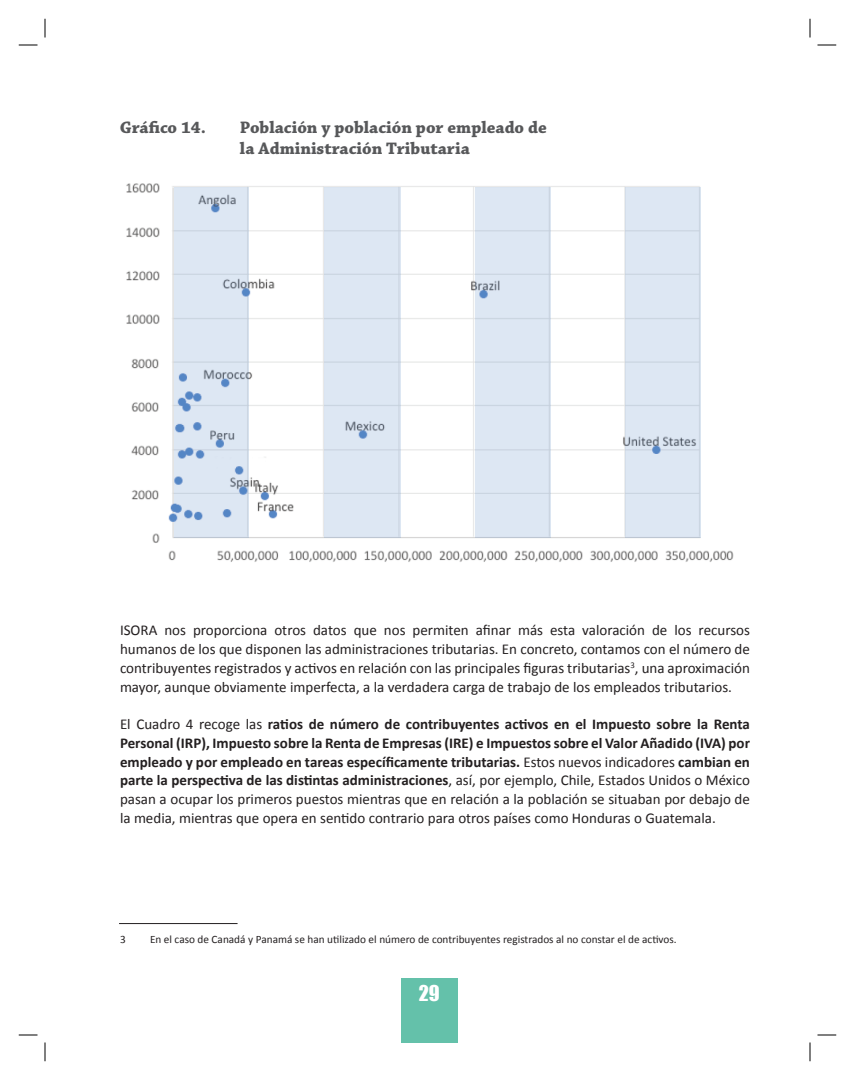
<style>
.page{position:relative;width:855px;height:1080px;background:#fff}
.page>*{position:absolute;margin:0;border:0;box-sizing:border-box;transform-origin:0 0}
.t1{font:20px "Impact";color:#fff}
.t2{font:700 17.5px "Chaparral Pro";color:#57585a}
.t3{font:700 15px/18.8px "Calibri";color:#231f20;text-align:justify}
.t4{font:15px/18.8px "Calibri";color:#231f20;text-align:justify}
.t5{font:11.25px "Calibri";color:#231f20}
.s1{font-weight:400}
</style>
<div class="page">
<div style="left:401px;top:978px;width:57px;height:65px;background:#64c1aa"></div>
<img style="left:126px;top:183px;width:608px;height:379px">
<svg style="left:175px;top:188px;width:74px;height:350px;background:#d3dfed"></svg>
<div style="left:324px;top:188px;width:76px;height:350px;background:#dde7f3"></div>
<div style="left:475px;top:188px;width:76px;height:350px;background:#dde7f3"></div>
<div style="left:625px;top:188px;width:76px;height:350px;background:#dde7f3"></div>
<hr style="left:119px;top:923px;width:119px;height:1px;background:#231f20">
<svg style="left:19px;top:44px;width:19px;height:2px"></svg>
<svg style="left:818px;top:44px;width:18px;height:2px"></svg>
<svg style="left:19px;top:1034px;width:19px;height:2px"></svg>
<svg style="left:818px;top:1034px;width:18px;height:2px"></svg>
<svg style="left:44px;top:19px;width:2px;height:19px"></svg>
<svg style="left:44px;top:1042px;width:2px;height:19px"></svg>
<svg style="left:809px;top:19px;width:2px;height:19px"></svg>
<svg style="left:809px;top:1042px;width:2px;height:19px"></svg>
<p class="t2" style="left:120px;top:117px;width:88px">Gráfico 14.</p>
<p class="t2" style="left:240px;top:117px;width:308px">Población y población por empleado de</p>
<p class="t2" style="left:240px;top:138px;width:231px">la Administración Tributaria</p>
<p class="t4" style="left:120px;top:621px;width:631px">ISORA nos proporciona otros datos que nos permiten afinar más esta valoración de los recursos humanos de los que disponen las administraciones tributarias. En concreto, contamos con el número de contribuyentes registrados y activos en relación con las principales figuras tributarias<sup>3</sup>, una aproximación mayor, aunque obviamente imperfecta, a la verdadera carga de trabajo de los empleados tributarios.</p>
<p class="t3" style="left:120px;top:715px;width:632px"><span class="s1">El Cuadro 4 recoge las</span> ratios de número de contribuyentes activos en el Impuesto sobre la Renta Personal (IRP), Impuesto sobre la Renta de Empresas (IRE) e Impuestos sobre el Valor Añadido (IVA) por empleado y por empleado en tareas específicamente tributarias. <span class="s1">Estos nuevos indicadores</span> cambian en parte la perspectiva de las distintas administraciones<span class="s1">, así, por ejemplo, Chile, Estados Unidos o México pasan a ocupar los primeros puestos mientras que en relación a la población se situaban por debajo de la media, mientras que opera en sentido contrario para otros países como Honduras o Guatemala.</span></p>
<p class="t5" style="left:120px;top:932px;width:7px">3</p>
<p class="t5" style="left:150px;top:932px;width:528px">En el caso de Canadá y Panamá se han utilizado el número de contribuyentes registrados al no constar el de activos.</p>
<h1 class="t1" style="left:419px;top:977px;width:22px">29</h1>
</div>
